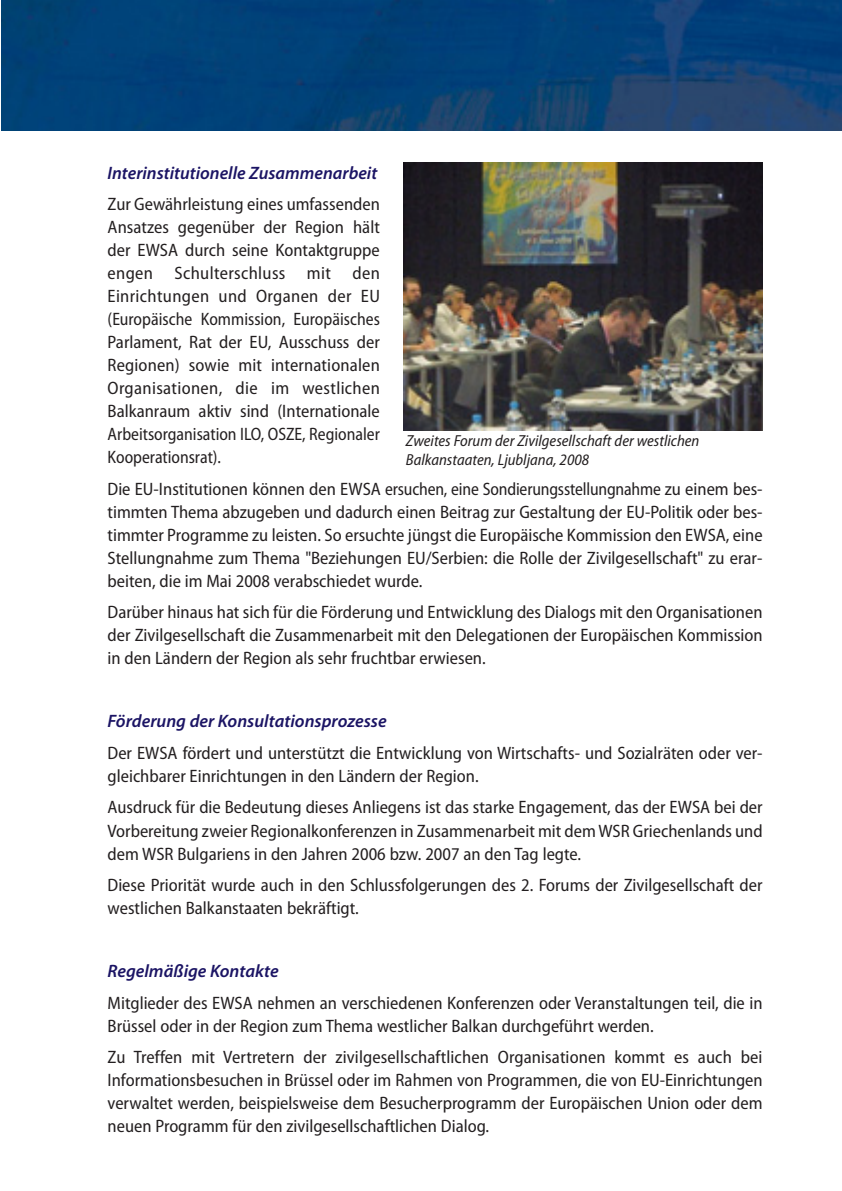
<style>
.page{position:relative;width:842px;height:1191px;background:#fff}
.page>*{position:absolute;margin:0;border:0;box-sizing:border-box;transform-origin:0 0}
.t1{font:semi-condensed 18px/23px "Myriad Pro";color:#231f20;text-align:justify}
.t2{font:italic 600 18px "Myriad Pro";color:#1b1464}
.t3{font:italic semi-condensed 16px/19.2px "Myriad Pro";color:#231f20}
</style>
<div class="page">
<img style="left:1px;top:1px;width:841px;height:129px">
<img style="left:404px;top:162px;width:359px;height:268px">
<p class="t2" style="left:108px;top:166px;width:271px">Interinstitutionelle Zusammenarbeit</p>
<p class="t1" style="left:108px;top:194px;width:274px">Zur Gewährleistung eines umfassenden Ansatzes gegenüber der Region hält der EWSA durch seine Kontaktgruppe engen Schulterschluss mit den Einrichtungen und Organen der EU (Europäische Kommission, Europäisches Parlament, Rat der EU, Ausschuss der Regionen) sowie mit internationalen Organisationen, die im westlichen Balkanraum aktiv sind (Internationale Arbeitsorganisation ILO, OSZE, Regionaler Kooperationsrat).</p>
<p class="t1" style="left:108px;top:479px;width:656px">Die EU-Institutionen können den EWSA ersuchen, eine Sondierungsstellungnahme zu einem bes&shy;timmten Thema abzugeben und dadurch einen Beitrag zur Gestaltung der EU-Politik oder bes&shy;timmter Programme zu leisten. So ersuchte jüngst die Europäische Kommission den EWSA, eine Stellungnahme zum Thema "Beziehungen EU/Serbien: die Rolle der Zivilgesellschaft" zu erar&shy;beiten, die im Mai 2008 verabschiedet wurde.</p>
<p class="t1" style="left:108px;top:602px;width:657px">Darüber hinaus hat sich für die Förderung und Entwicklung des Dialogs mit den Organisationen der Zivilgesellschaft die Zusammenarbeit mit den Delegationen der Europäischen Kommission in den Ländern der Region als sehr fruchtbar erwiesen.</p>
<p class="t3" style="left:406px;top:432px;width:295px">Zweites Forum der Zivilgesellschaft der westlichen<br>Balkanstaaten, Ljubljana, 2008</p>
<p class="t2" style="left:108px;top:714px;width:281px">Förderung der Konsultationsprozesse</p>
<p class="t1" style="left:108px;top:743px;width:656px">Der EWSA fördert und unterstützt die Entwicklung von Wirtschafts- und Sozialräten oder ver&shy;gleichbarer Einrichtungen in den Ländern der Region.</p>
<p class="t1" style="left:108px;top:797px;width:657px">Ausdruck für die Bedeutung dieses Anliegens ist das starke Engagement, das der EWSA bei der Vorbereitung zweier Regionalkonferenzen in Zusammenarbeit mit dem WSR Griechenlands und dem WSR Bulgariens in den Jahren 2006 bzw. 2007 an den Tag legte.</p>
<p class="t1" style="left:108px;top:875px;width:656px">Diese Priorität wurde auch in den Schlussfolgerungen des 2. Forums der Zivilgesellschaft der westlichen Balkanstaaten bekräftigt.</p>
<p class="t2" style="left:108px;top:964px;width:173px">Regelmäßige Kontakte</p>
<p class="t1" style="left:108px;top:992px;width:656px">Mitglieder des EWSA nehmen an verschiedenen Konferenzen oder Veranstaltungen teil, die in<br>Brüssel oder in der Region zum Thema westlicher Balkan durchgeführt werden.</p>
<p class="t1" style="left:108px;top:1047px;width:657px">Zu Treffen mit Vertretern der zivilgesellschaftlichen Organisationen kommt es auch bei Informationsbesuchen in Brüssel oder im Rahmen von Programmen, die von EU-Einrichtungen verwaltet werden, beispielsweise dem Besucherprogramm der Europäischen Union oder dem neuen Programm für den zivilgesellschaftlichen Dialog.</p>
</div>
